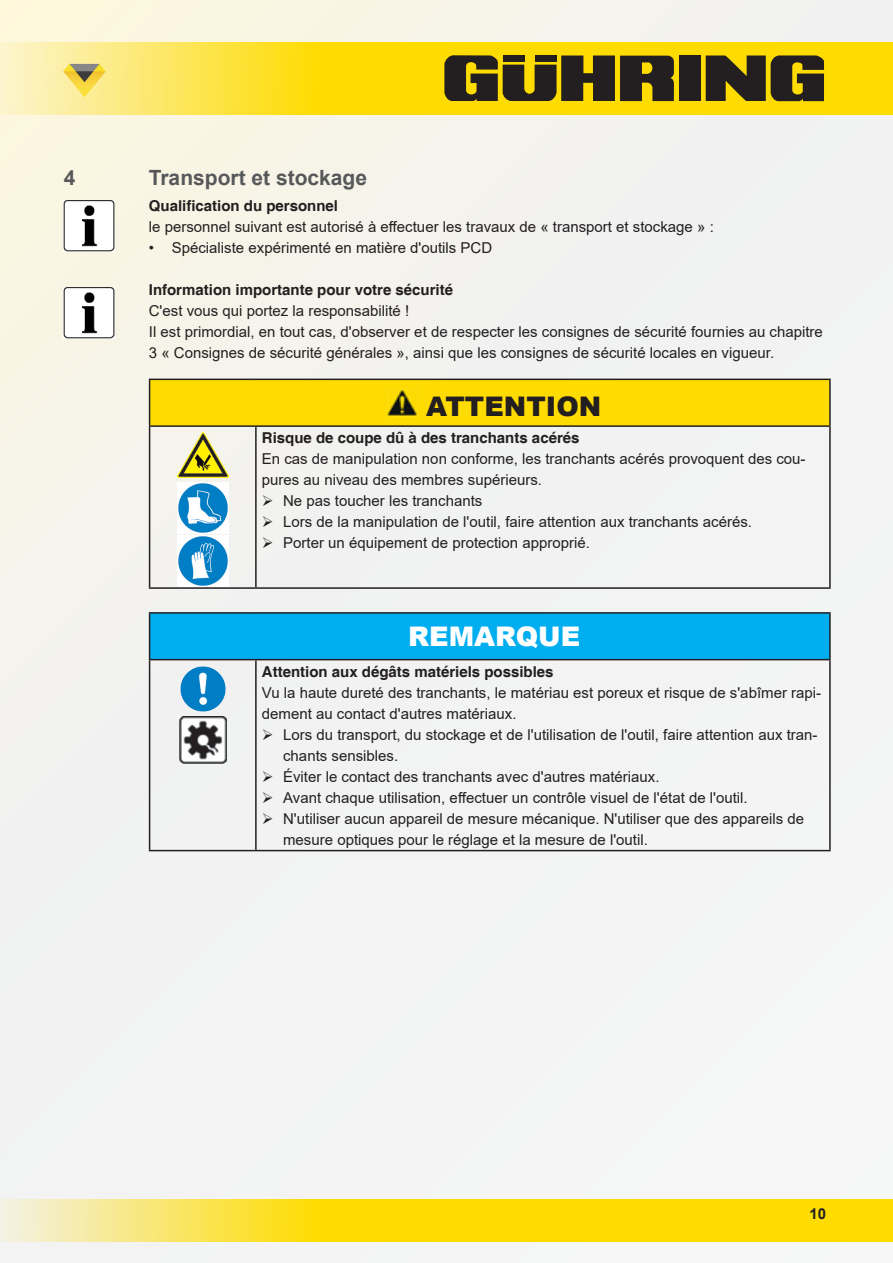
<style>
.page{position:relative;width:893px;height:1263px;background:#fff}
.page>*{position:absolute;margin:0;border:0;box-sizing:border-box;transform-origin:0 0}
.Tabelle{font:900 27px "Arial";color:#231f20}
.Tabelle-2{font:900 27px "Arial";color:#fff}
.Kapitel_Head_1{font:700 21px "Arial";color:#57585a}
.Tabelle_Unterpunkte{font:15px/21px "Arial";color:#231f20}
.Fliesstext_45_light{font:15px/21px "Arial";color:#231f20}
.Tabelle-3{font:700 15px "Helvetica";color:#231f20}
.Fliesstext_45_light-2{font:700 15px "Helvetica";color:#231f20}
.t1{font:700 15px "Arial";color:#231f20}
</style>
<div class="page">
<div style="left:0;top:0;width:893px;height:1263px;background:linear-gradient(to right,#f4f2ec,#f3f3f5)"></div>
<svg style="left:0;top:43px;width:893px;height:72px;background:#fde12f"></svg>
<svg style="left:0;top:1199px;width:893px;height:43px;background:#fcdf29"></svg>
<div style="left:679px;top:56px;width:22px;height:45px;background:#231f20"></div>
<svg style="left:706px;top:55px;width:118px;height:46px;background:#4f4419"></svg>
<svg style="left:444px;top:55px;width:230px;height:46px;background:#554a18"></svg>
<img style="left:64px;top:64px;width:43px;height:42px">
<div style="left:150px;top:613px;width:680px;height:47px;background:#00aeef"></div>
<hr style="left:149px;top:612px;width:107px;height:2px;background:#231f20">
<hr style="left:149px;top:614px;width:1px;height:45px;background:#231f20">
<hr style="left:256px;top:612px;width:575px;height:2px;background:#231f20">
<hr style="left:829px;top:614px;width:2px;height:45px;background:#231f20">
<hr style="left:149px;top:659px;width:107px;height:1px;background:#231f20">
<hr style="left:149px;top:660px;width:1px;height:190px;background:#231f20">
<hr style="left:256px;top:659px;width:575px;height:1px;background:#231f20">
<hr style="left:255px;top:660px;width:2px;height:190px;background:#231f20">
<hr style="left:829px;top:660px;width:2px;height:190px;background:#231f20">
<hr style="left:149px;top:850px;width:107px;height:1px;background:#231f20">
<hr style="left:256px;top:850px;width:575px;height:1px;background:#231f20">
<img style="left:179px;top:666px;width:47px;height:46px">
<img style="left:179px;top:716px;width:47px;height:47px">
<div style="left:150px;top:379px;width:680px;height:47px;background:#ffdc01"></div>
<hr style="left:149px;top:379px;width:107px;height:1px;background:#231f20">
<hr style="left:149px;top:380px;width:1px;height:45px;background:#231f20">
<hr style="left:256px;top:379px;width:575px;height:1px;background:#231f20">
<hr style="left:829px;top:380px;width:2px;height:45px;background:#231f20">
<hr style="left:149px;top:425px;width:107px;height:2px;background:#231f20">
<hr style="left:149px;top:427px;width:1px;height:160px;background:#231f20">
<hr style="left:256px;top:425px;width:575px;height:2px;background:#231f20">
<hr style="left:255px;top:427px;width:2px;height:160px;background:#231f20">
<hr style="left:829px;top:427px;width:2px;height:160px;background:#231f20">
<hr style="left:149px;top:587px;width:107px;height:2px;background:#231f20">
<hr style="left:256px;top:587px;width:575px;height:2px;background:#231f20">
<img style="left:387px;top:389px;width:30px;height:27px">
<img style="left:177px;top:432px;width:51px;height:45px">
<img style="left:177px;top:482px;width:51px;height:51px">
<img style="left:177px;top:535px;width:51px;height:51px">
<img style="left:64px;top:288px;width:51px;height:50px">
<img style="left:64px;top:201px;width:51px;height:50px">
<p class="Kapitel_Head_1" style="left:64px;top:163px;width:13px">4</p>
<p class="Kapitel_Head_1" style="left:149px;top:163px;width:220px">Transport et stockage</p>
<p class="Fliesstext_45_light-2" style="left:149px;top:196px;width:191px">Qualification du personnel</p>
<p class="Fliesstext_45_light" style="left:149px;top:216px;width:566px">le personnel suivant est autorisé à effectuer les travaux de « transport et stockage » :</p>
<p class="Fliesstext_45_light" style="left:149px;top:237px;width:345px">• Spécialiste expérimenté en matière d'outils PCD</p>
<p class="Fliesstext_45_light-2" style="left:149px;top:280px;width:306px">Information importante pour votre sécurité</p>
<p class="Fliesstext_45_light" style="left:149px;top:300px;width:262px">C'est vous qui portez la responsabilité !</p>
<p class="Fliesstext_45_light" style="left:149px;top:321px;width:675px">Il est primordial, en tout cas, d'observer et de respecter les consignes de sécurité fournies au chapitre<br>3 « Consignes de sécurité générales », ainsi que les consignes de sécurité locales en vigueur.</p>
<p class="Tabelle" style="left:426px;top:387px;width:177px">ATTENTION</p>
<p class="Tabelle-3" style="left:262px;top:429px;width:319px">Risque de coupe dû à des tranchants acérés</p>
<p class="Tabelle_Unterpunkte" style="left:262px;top:448px;width:545px">En cas de manipulation non conforme, les tranchants acérés provoquent des cou&shy;pures au niveau des membres supérieurs.</p>
<p class="Tabelle_Unterpunkte" style="left:262px;top:490px;width:222px">➢ Ne pas toucher les tranchants</p>
<p class="Tabelle_Unterpunkte" style="left:262px;top:511px;width:492px">➢ Lors de la manipulation de l'outil, faire attention aux tranchants acérés.</p>
<p class="Tabelle_Unterpunkte" style="left:262px;top:532px;width:330px">➢ Porter un équipement de protection approprié.</p>
<p class="Tabelle-2" style="left:408px;top:617px;width:173px">REMARQUE</p>
<p class="Tabelle-3" style="left:262px;top:662px;width:293px">Attention aux dégâts matériels possibles</p>
<p class="Tabelle_Unterpunkte" style="left:262px;top:682px;width:561px">Vu la haute dureté des tranchants, le matériau est poreux et risque de s'abîmer rapi&shy;dement au contact d'autres matériaux.</p>
<p class="Tabelle_Unterpunkte" style="left:283px;top:724px;width:536px;text-indent:-21px">➢ Lors du transport, du stockage et de l'utilisation de l'outil, faire attention aux tran&shy;chants sensibles.</p>
<p class="Tabelle_Unterpunkte" style="left:262px;top:766px;width:399px">➢ Éviter le contact des tranchants avec d'autres matériaux.</p>
<p class="Tabelle_Unterpunkte" style="left:262px;top:787px;width:487px">➢ Avant chaque utilisation, effectuer un contrôle visuel de l'état de l'outil.</p>
<p class="Tabelle_Unterpunkte" style="left:283px;top:808px;width:522px;text-indent:-21px">➢ N'utiliser aucun appareil de mesure mécanique. N'utiliser que des appareils de mesure optiques pour le réglage et la mesure de l'outil.</p>
<p class="t1" style="left:809px;top:1203px;width:18px">10</p>
</div>
